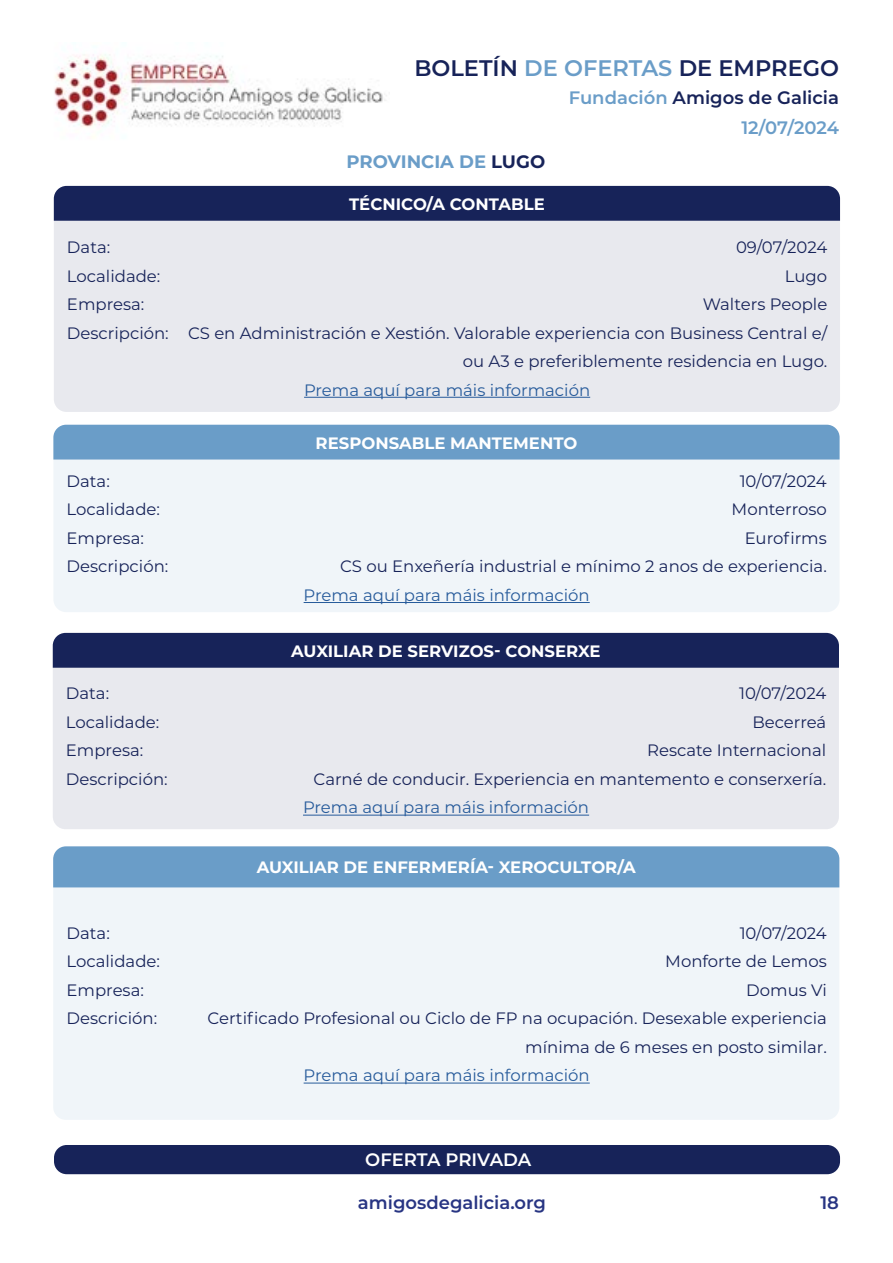
<style>
.page{position:relative;width:893px;height:1263px;background:#fff}
.page>*{position:absolute;margin:0;border:0;box-sizing:border-box;transform-origin:0 0}
.t1{font:600 22.5px "Montserrat";color:#172359}
.t2{font:600 18px "Montserrat";color:#172359}
.t3{font:600 18px "Montserrat";color:#283583}
.t4{font:700 18px "Montserrat";color:#6a9dc8}
.t5{font:600 18px "Montserrat";letter-spacing:-.005em;color:#fff}
.t6{font:600 18px "Montserrat";letter-spacing:-.005em;color:#6a9dc8}
.t7{font:16.5px/28.5px "Montserrat";color:#172359;text-align:right}
.t8{font:16.5px "Montserrat";color:#275b9b}
.t9{font:700 16.5px "Montserrat";color:#fff}
.s1{color:#6a9dc8}
.s2{color:#172359}
</style>
<div class="page">
<img style="left:54px;top:54px;width:333px;height:83px">
<div style="left:54px;top:1145px;width:786px;height:29px;background:#172359;border-radius:13px"></div>
<div style="left:54px;top:221px;width:786px;height:191px;background:#e8e9ee"></div>
<div style="left:54px;top:460px;width:785px;height:152px;background:#f0f5f9"></div>
<div style="left:53px;top:668px;width:786px;height:161px;background:#e8e9ee"></div>
<div style="left:54px;top:186px;width:786px;height:35px;background:#172359"></div>
<div style="left:53px;top:425px;width:787px;height:35px;background:#6a9dc8"></div>
<div style="left:53px;top:633px;width:786px;height:35px;background:#172359"></div>
<hr style="left:304px;top:397px;width:286px;height:1px;background:#275b9b">
<hr style="left:304px;top:602px;width:286px;height:1px;background:#275b9b">
<hr style="left:303px;top:815px;width:286px;height:1px;background:#275b9b">
<div style="left:53px;top:887px;width:786px;height:233px;background:#f0f5f9"></div>
<div style="left:53px;top:846px;width:786px;height:41px;background:#6a9dc8"></div>
<hr style="left:304px;top:1083px;width:286px;height:1px;background:#275b9b">
<h1 class="t1" style="left:414px;top:52px;width:426px">BOLETÍN <span class="s1">DE OFERTAS</span> DE EMPREGO</h1>
<p class="t2" style="left:569px;top:85px;width:272px"><span class="s1">Fundación</span> Amigos de Galicia</p>
<p class="t4" style="left:347px;top:148px;width:200px">PROVINCIA DE <span class="s2">LUGO</span></p>
<p class="t9" style="left:349px;top:192px;width:197px">TÉCNICO/A CONTABLE</p>
<p class="t6" style="left:741px;top:115px;width:99px">12/07/2024</p>
<p class="t7" style="left:67px;top:232px;width:45px">Data:</p>
<p class="t7" style="left:736px;top:232px;width:93px">09/07/2024</p>
<p class="t7" style="left:67px;top:261px;width:95px">Localidade:</p>
<p class="t7" style="left:785px;top:261px;width:44px">Lugo</p>
<p class="t7" style="left:67px;top:289px;width:79px">Empresa:</p>
<p class="t7" style="left:67px;top:289px;width:762px">Walters People<br>Descripción: CS en Administración e Xestión. Valorable experiencia con Business Central e/ ou A3 e preferiblemente residencia en Lugo.</p>
<p class="t8" style="left:304px;top:378px;width:288px">Prema aquí para máis información</p>
<p class="t9" style="left:316px;top:431px;width:263px">RESPONSABLE MANTEMENTO</p>
<p class="t7" style="left:67px;top:466px;width:45px">Data:</p>
<p class="t7" style="left:740px;top:466px;width:89px">10/07/2024</p>
<p class="t7" style="left:67px;top:495px;width:95px">Localidade:</p>
<p class="t7" style="left:732px;top:495px;width:97px">Monterroso</p>
<p class="t7" style="left:67px;top:523px;width:79px">Empresa:</p>
<p class="t7" style="left:745px;top:523px;width:84px">Eurofirms</p>
<p class="t7" style="left:67px;top:552px;width:103px">Descripción:</p>
<p class="t7" style="left:340px;top:552px;width:488px">CS ou Enxeñería industrial e mínimo 2 anos de experiencia.</p>
<p class="t8" style="left:304px;top:584px;width:288px">Prema aquí para máis información</p>
<p class="t9" style="left:291px;top:639px;width:311px">AUXILIAR DE SERVIZOS- CONSERXE</p>
<p class="t7" style="left:66px;top:679px;width:45px">Data:</p>
<p class="t7" style="left:739px;top:679px;width:89px">10/07/2024</p>
<p class="t7" style="left:66px;top:707px;width:95px">Localidade:</p>
<p class="t7" style="left:752px;top:707px;width:75px">Becerreá</p>
<p class="t7" style="left:66px;top:736px;width:79px">Empresa:</p>
<p class="t7" style="left:647px;top:736px;width:181px">Rescate Internacional</p>
<p class="t7" style="left:66px;top:764px;width:103px">Descripción:</p>
<p class="t7" style="left:314px;top:764px;width:514px">Carné de conducir. Experiencia en mantemento e conserxería.</p>
<p class="t8" style="left:303px;top:796px;width:288px">Prema aquí para máis información</p>
<p class="t9" style="left:257px;top:855px;width:381px">AUXILIAR DE ENFERMERÍA- XEROCULTOR/A</p>
<p class="t7" style="left:67px;top:918px;width:45px">Data:</p>
<p class="t7" style="left:740px;top:918px;width:89px">10/07/2024</p>
<p class="t7" style="left:67px;top:947px;width:95px">Localidade:</p>
<p class="t7" style="left:665px;top:947px;width:163px">Monforte de Lemos</p>
<p class="t7" style="left:67px;top:975px;width:79px">Empresa:</p>
<p class="t7" style="left:746px;top:975px;width:82px">Domus Vi</p>
<p class="t7" style="left:67px;top:1004px;width:92px">Descrición:</p>
<p class="t7" style="left:208px;top:1004px;width:621px">Certificado Profesional ou Ciclo de FP na ocupación. Desexable experiencia mínima de 6 meses en posto similar.</p>
<p class="t8" style="left:304px;top:1064px;width:288px">Prema aquí para máis información</p>
<p class="t5" style="left:365px;top:1147px;width:168px">OFERTA PRIVADA</p>
<p class="t3" style="left:358px;top:1190px;width:190px">amigosdegalicia.org</p>
<p class="t3" style="left:820px;top:1190px;width:20px">18</p>
</div>
